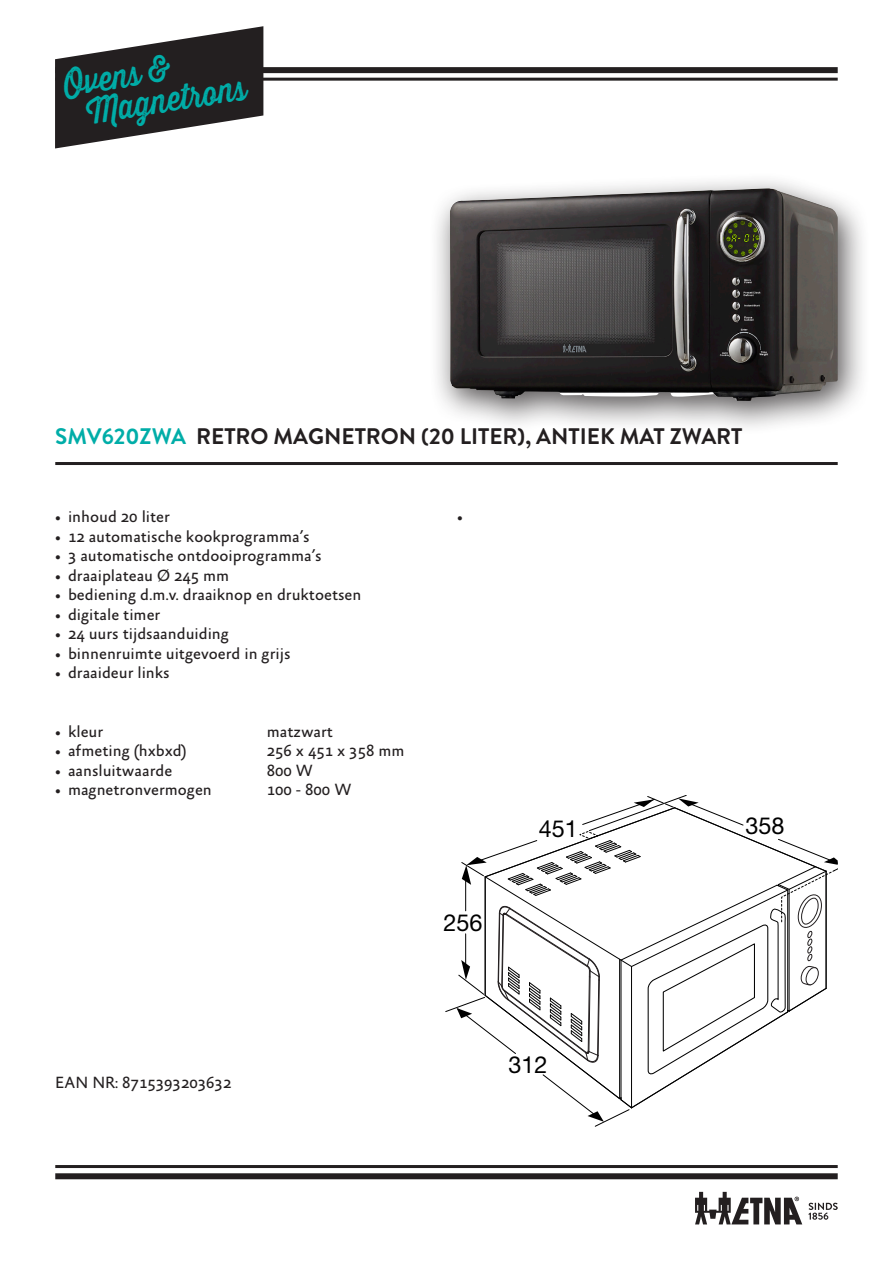
<style>
.page{position:relative;width:893px;height:1263px;background:#fff}
.page>*{position:absolute;margin:0;border:0;box-sizing:border-box;transform-origin:0 0}
.t1{font:34.5px/30.6px "Thirsty Rough Reg One";color:#00ada8;scale:.9 1}
.t2{font:23.4px "Helvetica Neue LT Std";color:#000}
.Kop{font:700 22.5px "Brandon Grotesque";color:#231f20}
.EAN_NR_nieuwe_basis{font:16.5px "Absara Sans";color:#231f20}
.s1{color:#00ada8}
</style>
<div class="page">
<div style="left:55px;top:67px;width:783px;height:6px;background:#231f20"></div>
<div style="left:55px;top:1173px;width:783px;height:6px;background:#231f20"></div>
<hr style="left:55px;top:1165px;width:783px;height:3px;background:#231f20">
<hr style="left:55px;top:78px;width:783px;height:3px;background:#231f20">
<svg style="left:55px;top:26px;width:208px;height:122px"></svg>
<svg style="left:808px;top:1203px;width:30px;height:17px"></svg>
<svg style="left:695px;top:1192px;width:107px;height:32px"></svg>
<hr style="left:55px;top:462px;width:783px;height:3px;background:#231f20">
<div style="left:429px;top:172px;width:441px;height:265px;background:#231f20;opacity:.75"></div>
<img style="left:450px;top:188px;width:388px;height:213px">
<svg style="left:445px;top:795px;width:393px;height:332px"></svg>
<h1 class="t1" style="left:80px;top:66px;width:181px;text-indent:-19px;rotate:-9deg">Ovens &amp;<br>Magnetrons</h1>
<p class="Kop" style="left:55px;top:421px;width:689px"><span class="s1">SMV620ZWA</span> RETRO MAGNETRON (20 LITER), ANTIEK MAT ZWART</p>
<p class="EAN_NR_nieuwe_basis" style="left:55px;top:508px;width:116px">• inhoud 20 liter</p>
<p class="EAN_NR_nieuwe_basis" style="left:55px;top:527px;width:256px">• 12 automatische kookprogramma’s</p>
<p class="EAN_NR_nieuwe_basis" style="left:55px;top:547px;width:268px">• 3 automatische ontdooiprogramma’s</p>
<p class="EAN_NR_nieuwe_basis" style="left:55px;top:566px;width:176px">• draaiplateau Ø 245 mm</p>
<p class="EAN_NR_nieuwe_basis" style="left:55px;top:586px;width:308px">• bediening d.m.v. draaiknop en druktoetsen</p>
<p class="EAN_NR_nieuwe_basis" style="left:55px;top:605px;width:107px">• digitale timer</p>
<p class="EAN_NR_nieuwe_basis" style="left:55px;top:625px;width:175px">• 24 uurs tijdsaanduiding</p>
<p class="EAN_NR_nieuwe_basis" style="left:55px;top:644px;width:237px">• binnenruimte uitgevoerd in grijs</p>
<p class="EAN_NR_nieuwe_basis" style="left:55px;top:664px;width:116px">• draaideur links</p>
<p class="EAN_NR_nieuwe_basis" style="left:55px;top:722px;width:49px">• kleur</p>
<p class="EAN_NR_nieuwe_basis" style="left:267px;top:722px;width:68px">matzwart</p>
<p class="EAN_NR_nieuwe_basis" style="left:55px;top:742px;width:133px">• afmeting (hxbxd)</p>
<p class="EAN_NR_nieuwe_basis" style="left:267px;top:742px;width:139px">256 x 451 x 358 mm</p>
<p class="EAN_NR_nieuwe_basis" style="left:55px;top:761px;width:118px">• aansluitwaarde</p>
<p class="EAN_NR_nieuwe_basis" style="left:267px;top:761px;width:48px">800 W</p>
<p class="EAN_NR_nieuwe_basis" style="left:55px;top:781px;width:158px">• magnetronvermogen</p>
<p class="EAN_NR_nieuwe_basis" style="left:267px;top:781px;width:86px">100 - 800 W</p>
<p class="EAN_NR_nieuwe_basis" style="left:457px;top:508px;width:7px">•</p>
<p class="t2" style="left:444px;top:908px;width:41px">256</p>
<p class="t2" style="left:539px;top:815px;width:41px">451</p>
<p class="t2" style="left:745px;top:811px;width:41px">358</p>
<p class="EAN_NR_nieuwe_basis" style="left:55px;top:1073px;width:178px">EAN NR: 8715393203632</p>
<p class="t2" style="left:508px;top:1051px;width:41px">312</p>
</div>
